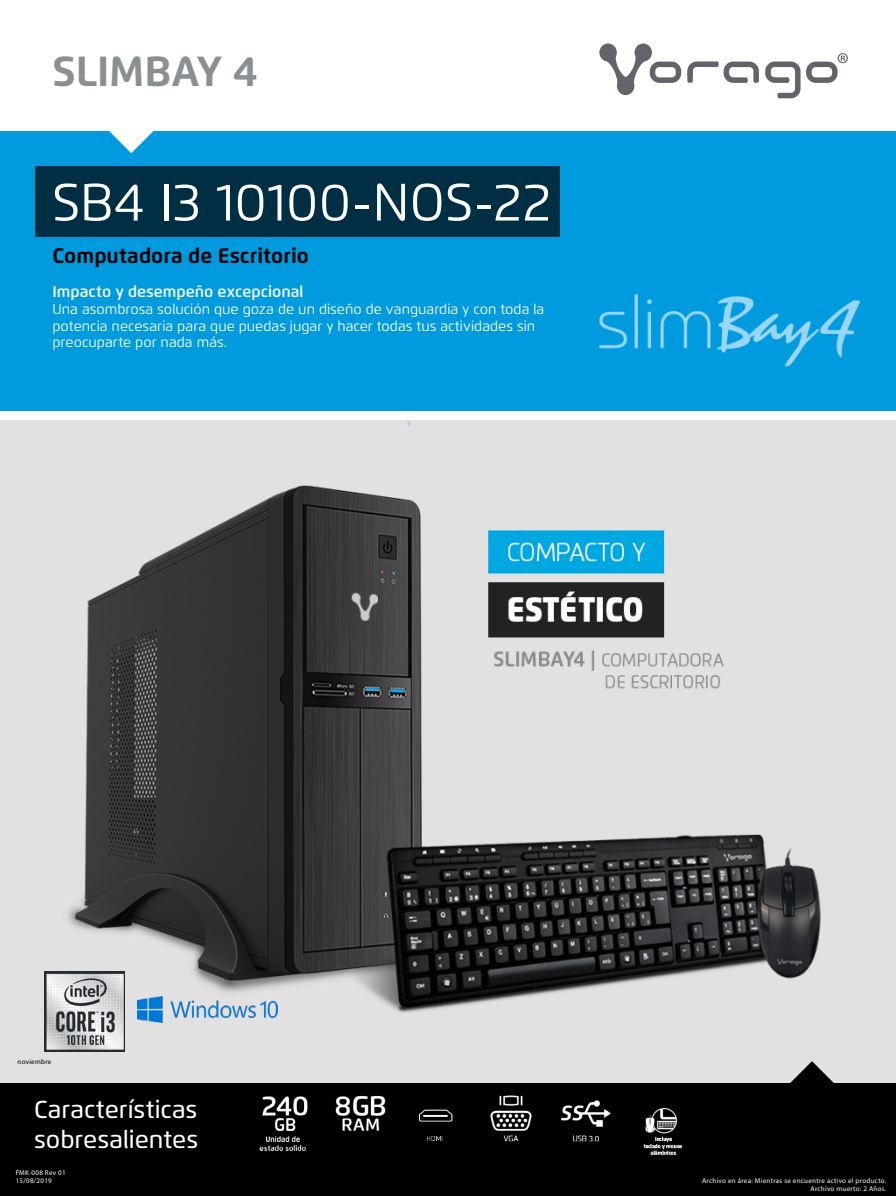
<style>
.page{position:relative;width:896px;height:1196px;background:#fff}
.page>*{position:absolute;margin:0;border:0;box-sizing:border-box;transform-origin:0 0}
.t1{font:52.5px "Flexo";color:#fff}
.t2{font:700 42px "Flexo";color:#8b8f91}
.t3{font:500 24.5px/29.4px "Flexo";color:#fff}
.t4{font:700 21px "Flexo";color:#000}
.t5{font:600 15.75px "Flexo";color:#fff}
.t6{font:14px/16.8px "Flexo";color:#fff}
.t7{font:7px/7.9px "Myriad Pro";letter-spacing:.04em;color:#fff;text-align:right}
.t8{font:7px "Myriad Pro";letter-spacing:.04em;color:#000}
</style>
<div class="page">
<div style="left:0;top:1082px;width:896px;height:113px;background:#000"></div>
<div style="left:0;top:131px;width:896px;height:280px;background:#009ade"></div>
<img style="left:0;top:420px;width:896px;height:661px">
<svg style="left:109px;top:131px;width:44px;height:22px"></svg>
<div style="left:35px;top:166px;width:525px;height:70px;background:#002e43"></div>
<svg style="left:790px;top:1060px;width:44px;height:23px"></svg>
<img style="left:259px;top:1095px;width:423px;height:60px">
<img style="left:45px;top:971px;width:80px;height:80px">
<img style="left:137px;top:996px;width:141px;height:26px">
<svg style="left:599px;top:43px;width:82px;height:52px"></svg>
<svg style="left:765px;top:53px;width:83px;height:45px"></svg>
<svg style="left:687px;top:61px;width:72px;height:22px"></svg>
<h2 class="t2" style="left:52px;top:46px;width:207px">SLIMBAY 4</h2>
<h1 class="t1" style="left:52px;top:170px;width:500px">SB4 I3 10100-NOS-22</h1>
<h3 class="t4" style="left:52px;top:242px;width:258px">Computadora de Escritorio</h3>
<p class="t5" style="left:52px;top:282px;width:253px">Impacto y desempeño excepcional</p>
<p class="t6" style="left:52px;top:300px;width:493px">Una asombrosa solución que goza de un diseño de vanguardia y con toda la potencia necesaria para que puedas jugar y hacer todas tus actividades sin preocuparte por nada más.</p>
<p class="t8" style="left:18px;top:1056px;width:35px">noviembre</p>
<h3 class="t3" style="left:34px;top:1094px;width:166px">Características sobresalientes</h3>
<p class="t7" style="left:16px;top:1168px;width:51px;text-align:left">FMK-008 Rev 01<br>15/08/2019</p>
<p class="t7" style="left:702px;top:1176px;width:186px">Archivo en área: Mientras se encuentre activo el producto.<br>Archivo muerto: 2 Años.</p>
</div>
